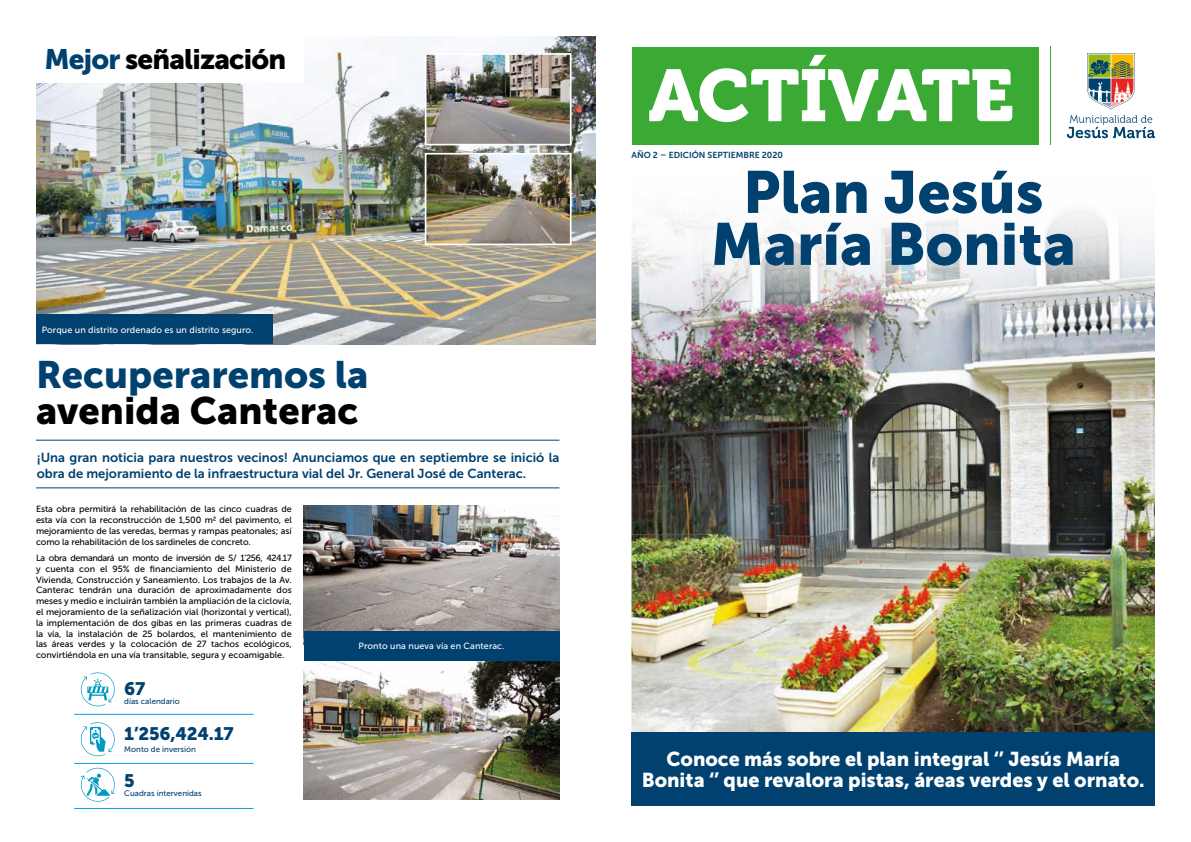
<style>
.page{position:relative;width:1191px;height:842px;background:#fff}
.page>*{position:absolute;margin:0;border:0;box-sizing:border-box;transform-origin:0 0}
.t1{font:72.9px "Museo 900";color:#fff}
.t2{font:59px/52px "Museo Sans 900";color:#004170;text-align:center}
.t3{font:38px "Museo Sans 900";color:#004170}
.t4{font:38px "Museo Sans 900";color:#000}
.t5{font:28px "Museo Sans 900";letter-spacing:-.03em;color:#000}
.t6{font:20px/21px "Museo Sans 900";color:#fff;text-align:center}
.t7{font:18px "Museo Sans 900";letter-spacing:-.01em;color:#004170}
.t8{font:13px/15.6px "Museo Sans 700";color:#004170}
.t9{font:9px/10.8px "Museo Sans 500";letter-spacing:-.005em;color:#000;text-align:justify}
.t10{font:9px "Museo Sans 500";letter-spacing:.01em;color:#fff}
.t11{font:8.7px "Museo Sans 700";color:#004170}
.t12{font:8px "Museo Sans 500";color:#004170}
.s1{color:#004170}
</style>
<div class="page">
<img style="left:631px;top:320px;width:524px;height:412px">
<svg style="left:631px;top:210px;width:524px;height:110px"></svg>
<div style="left:632px;top:47px;width:406px;height:97px;background:#3aaa35"></div>
<hr style="left:1050px;top:47px;width:1px;height:98px;background:#3aaa35">
<svg style="left:1087px;top:53px;width:47px;height:56px"></svg>
<svg style="left:1067px;top:115px;width:88px;height:23px"></svg>
<div style="left:631px;top:732px;width:524px;height:74px;background:#004170"></div>
<img style="left:36px;top:36px;width:559px;height:308px">
<img style="left:428px;top:56px;width:140px;height:86px">
<div style="left:425px;top:53px;width:146px;height:92px;border:2px solid #fff"></div>
<img style="left:428px;top:156px;width:140px;height:86px">
<div style="left:425px;top:153px;width:146px;height:92px;border:2px solid #fff"></div>
<div style="left:36px;top:315px;width:236px;height:29px;background:#004170"></div>
<div style="left:34px;top:34px;width:270px;height:48px;background:#fff"></div>
<hr style="left:36px;top:440px;width:523px;height:1px;background:#004170">
<hr style="left:36px;top:487px;width:523px;height:1px;background:#004170">
<img style="left:304px;top:505px;width:255px;height:126px">
<img style="left:304px;top:660px;width:255px;height:139px">
<div style="left:304px;top:631px;width:255px;height:29px;background:#004170"></div>
<svg style="left:80px;top:722px;width:35px;height:35px"></svg>
<svg style="left:80px;top:767px;width:35px;height:35px"></svg>
<hr style="left:74px;top:763px;width:179px;height:1px;background:#009fe3">
<hr style="left:74px;top:714px;width:179px;height:1px;background:#009fe3">
<hr style="left:74px;top:808px;width:179px;height:1px;background:#009fe3">
<svg style="left:80px;top:672px;width:35px;height:35px"></svg>
<h3 class="t5" style="left:44px;top:43px;width:243px"><span class="s1">Mejor</span> señalización</h3>
<p class="t10" style="left:42px;top:325px;width:213px">Porque un distrito ordenado es un distrito seguro.</p>
<h3 class="t3" style="left:36px;top:353px;width:334px">Recuperaremos la</h3>
<h3 class="t4" style="left:36px;top:389px;width:324px">avenida Canterac</h3>
<h3 class="t8" style="left:37px;top:450px;width:524px">¡Una gran noticia para nuestros vecinos! Anunciamos que en septiembre se inició la obra de mejoramiento de la infraestructura vial del Jr. General José de Canterac.</h3>
<p class="t9" style="left:36px;top:504px;width:257px">Esta obra permitirá la rehabilitación de las cinco cuadras de esta vía con la reconstrucción de 1,500 m2 del pavimento, el mejoramiento de las veredas, bermas y rampas peatonales; así como la rehabilitación de los sardineles de concreto.</p>
<p class="t9" style="left:36px;top:552px;width:257px">La obra demandará un monto de inversión de S/ 1’256, 424.17 y cuenta con el 95% de financiamiento del Ministerio de Vivienda, Construcción y Saneamiento. Los trabajos de la Av.<br>Canterac tendrán una duración de aproximadamente dos meses y medio e incluirán también la ampliación de la ciclovía, el mejoramiento de la señalización vial (horizontal y vertical), la implementación de dos gibas en las primeras cuadras de la vía, la instalación de 25 bolardos, el mantenimiento de las áreas verdes y la colocación de 27 tachos ecológicos, convirtiéndola en una vía transitable, segura y ecoamigable.</p>
<h3 class="t7" style="left:124px;top:678px;width:23px">67</h3>
<p class="t12" style="left:124px;top:697px;width:57px">días calendario</p>
<h3 class="t7" style="left:124px;top:723px;width:111px">1’256,424.17</h3>
<p class="t12" style="left:124px;top:745px;width:73px">Monto de inversión</p>
<h3 class="t7" style="left:124px;top:770px;width:12px">5</h3>
<p class="t12" style="left:124px;top:789px;width:79px">Cuadras intervenidas</p>
<p class="t10" style="left:358px;top:641px;width:147px">Pronto una nueva vía en Canterac.</p>
<h1 class="t1" style="left:648px;top:54px;width:367px">ACTÍVATE</h1>
<p class="t11" style="left:631px;top:150px;width:153px">AÑO 2 – EDICIÓN SEPTIEMBRE 2020</p>
<h2 class="t2" style="left:710px;top:166px;width:367px">Plan Jesús<br>María Bonita</h2>
<h3 class="t6" style="left:642px;top:749px;width:504px">Conoce más sobre el plan integral ‘’ Jesús María<br>Bonita ‘’ que revalora pistas, áreas verdes y el ornato.</h3>
</div>
